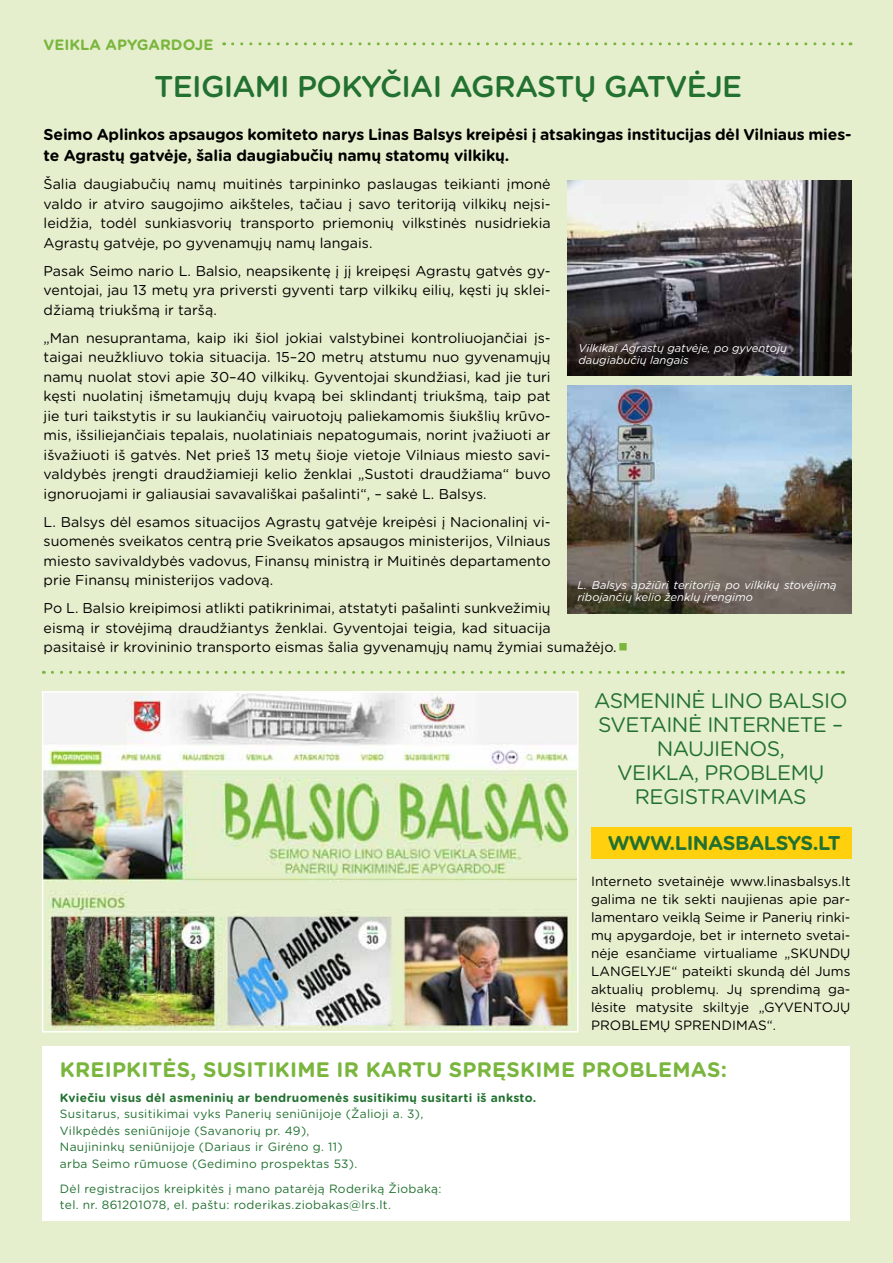
<style>
.page{position:relative;width:893px;height:1263px;background:#e6efcd}
.page>*{position:absolute;margin:0;border:0;box-sizing:border-box;transform-origin:0 0}
.t1{font:500 30px "Gotham Rounded";letter-spacing:-.025em;color:#227131}
.t2{font:21px/24px "Gotham Rounded";letter-spacing:-.025em;color:#227131;text-align:center}
.t3{font:700 21px "Gotham Rounded";letter-spacing:.01em;color:#7ab63e}
.t4{font:700 19.95px "Gotham Rounded";letter-spacing:-.025em;color:#227131}
.t5{font:700 15.75px/21px "Gotham Rounded";letter-spacing:-.01em;color:#000}
.t6{font:700 15px "Gotham Rounded";color:#7ab63e}
.t7{font:14.25px/19.5px "Gotham Rounded";color:#000;text-align:justify}
.t8{font:13.5px/18px "Gotham Rounded";color:#000;text-align:justify}
.t9{font:12px/16.5px "Gotham Rounded";letter-spacing:.025em;color:#227131}
.t10{font:700 12px "Gotham Rounded";letter-spacing:.025em;color:#227131}
.t11{font:italic 11.25px/12px "Gotham Rounded";color:#fff}
</style>
<div class="page">
<svg style="left:52px;top:671px;width:791px;height:3px"></svg>
<div style="left:43px;top:1046px;width:807px;height:174px;background:#fff"></div>
<svg style="left:233px;top:42px;width:618px;height:3px"></svg>
<div style="left:591px;top:827px;width:260px;height:32px;background:#ffd00e"></div>
<img style="left:44px;top:693px;width:532px;height:337px">
<img style="left:568px;top:180px;width:283px;height:195px">
<img style="left:568px;top:385px;width:283px;height:228px">
<p class="t6" style="left:44px;top:34px;width:171px">VEIKLA APYGARDOJE</p>
<h1 class="t1" style="left:154px;top:65px;width:36px">TEIGIAMI</h1>
<h1 class="t1" style="left:297px;top:65px;width:22px">POK</h1>
<h1 class="t1" style="left:361px;top:65px;width:132px">YČIAI AGRASTŲ</h1>
<h1 class="t1" style="left:604px;top:65px;width:22px">GATV</h1>
<h1 class="t1" style="left:687px;top:65px;width:53px">ĖJE</h1>
<p class="t5" style="left:44px;top:124px;width:809px">Seimo Aplinkos apsaugos komiteto narys Linas Balsys kreipėsi į atsakingas institucijas dėl Vilniaus mies&shy;te Agrastų gatvėje, šalia daugiabučių namų statomų vilkikų.</p>
<p class="t7" style="left:44px;top:174px;width:509px">Šalia daugiabučių namų muitinės tarpininko paslaugas teikianti įmonė valdo ir atviro saugojimo aikšteles, tačiau į savo teritoriją vilkikų neįsi&shy;leidžia, todėl sunkiasvorių transporto priemonių vilkstinės nusidriekia Agrastų gatvėje, po gyvenamųjų namų langais.</p>
<p class="t7" style="left:44px;top:260px;width:509px">Pasak Seimo nario L. Balsio, neapsikentę į jį kreipęsi Agrastų gatvės gy&shy;ventojai, jau 13 metų yra priversti gyventi tarp vilkikų eilių, kęsti jų sklei&shy;džiamą triukšmą ir taršą.</p>
<p class="t7" style="left:44px;top:327px;width:509px">„Man nesuprantama, kaip iki šiol jokiai valstybinei kontroliuojančiai įs&shy;taigai neužkliuvo tokia situacija. 15–20 metrų atstumu nuo gyvenamųjų namų nuolat stovi apie 30–40 vilkikų. Gyventojai skundžiasi, kad jie turi kęsti nuolatinį išmetamųjų dujų kvapą bei sklindantį triukšmą, taip pat jie turi taikstytis ir su laukiančių vairuotojų paliekamomis šiukšlių krūvo&shy;mis, išsiliejančiais tepalais, nuolatiniais nepatogumais, norint įvažiuoti ar išvažiuoti iš gatvės. Net prieš 13 metų šioje vietoje Vilniaus miesto savi&shy;valdybės įrengti draudžiamieji kelio ženklai „Sustoti draudžiama“ buvo ignoruojami ir galiausiai savavališkai pašalinti“, – sakė L. Balsys.</p>
<p class="t7" style="left:44px;top:511px;width:509px">L. Balsys dėl esamos situacijos Agrastų gatvėje kreipėsi į Nacionalinį vi&shy;suomenės sveikatos centrą prie Sveikatos apsaugos ministerijos, Vilniaus miesto savivaldybės vadovus, Finansų ministrą ir Muitinės departamento prie Finansų ministerijos vadovą.</p>
<p class="t7" style="left:44px;top:598px;width:575px;text-align:left">Po L. Balsio kreipimosi atlikti patikrinimai, atstatyti pašalinti sunkvežimių<br>eismą ir stovėjimą draudžiantys ženklai. Gyventojai teigia, kad situacija<br>pasitaisė ir krovininio transporto eismas šalia gyvenamųjų namų žymiai sumažėjo.</p>
<p class="t11" style="left:578px;top:342px;width:210px">Vilkikai Agrastų gatvėje, po gyventojų daugiabučių langais</p>
<p class="t11" style="left:577px;top:578px;width:261px">L. Balsys apžiūri teritoriją po vilkikų stovėjimą ribojančių kelio ženklų įrengimo</p>
<h2 class="t2" style="left:594px;top:688px;width:255px">ASMENINĖ LINO BALSIO<br>SVETAINĖ INTERNETE –<br>NAUJIENOS,<br>VEIKLA, PROBLEMŲ<br>REGISTRAVIMAS</h2>
<h3 class="t4" style="left:608px;top:828px;width:235px">WWW.LINASBALSYS.LT</h3>
<p class="t8" style="left:591px;top:871px;width:261px">Interneto svetainėje www.linasbalsys.lt galima ne tik sekti naujienas apie par&shy;lamentaro veiklą Seime ir Panerių rinki&shy;mų apygardoje, bet ir interneto svetai&shy;nėje esančiame virtualiame „SKUNDŲ LANGELYJE“ pateikti skundą dėl Jums aktualių problemų. Jų sprendimą ga&shy;lėsite matysite skiltyje „GYVENTOJŲ PROBLEMŲ SPRENDIMAS“.</p>
<h2 class="t3" style="left:60px;top:1054px;width:668px">KREIPKITĖS, SUSITIKIME IR KARTU SPRĘSKIME PROBLEMAS:</h2>
<p class="t10" style="left:60px;top:1089px;width:478px">Kviečiu visus dėl asmeninių ar bendruomenės susitikimų susitarti iš anksto.</p>
<p class="t9" style="left:60px;top:1105px;width:365px">Susitarus, susitikimai vyks Panerių seniūnijoje (Žalioji a. 3), Vilkpėdės seniūnijoje (Savanorių pr. 49),<br>Naujininkų seniūnijoje (Dariaus ir Girėno g. 11)<br>arba Seimo rūmuose (Gedimino prospektas 53).</p>
<p class="t9" style="left:60px;top:1180px;width:383px">Dėl registracijos kreipkitės į mano patarėją Roderiką Žiobaką: tel. nr. 861201078, el. paštu: roderikas.ziobakas@lrs.lt.</p>
</div>
